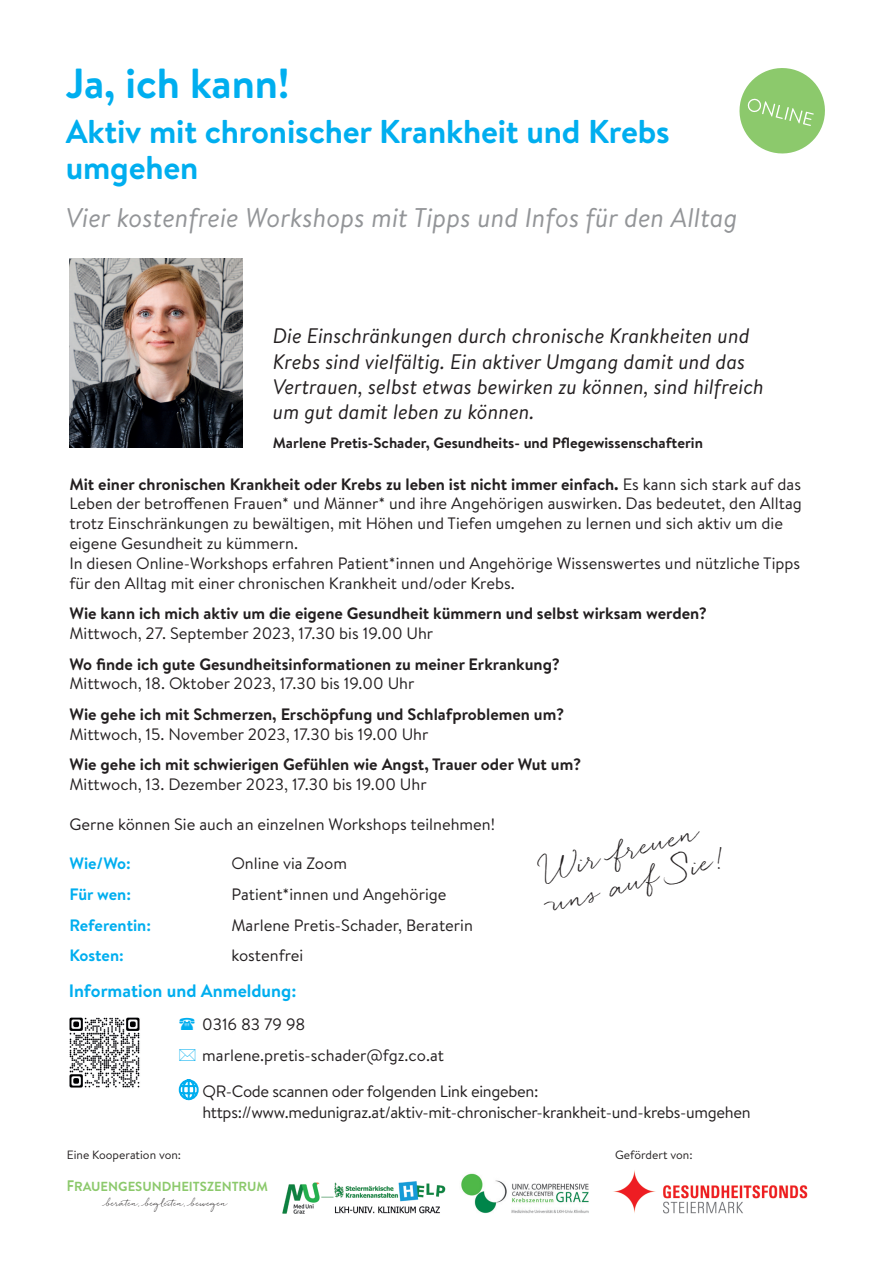
<style>
.page{position:relative;width:893px;height:1263px;background:#fff}
.page>*{position:absolute;margin:0;border:0;box-sizing:border-box;transform-origin:0 0}
.t1{font:700 42px "Brandon Text";color:#00aeef}
.t2{font:700 33px "Brandon Text";letter-spacing:-.005em;color:#00aeef}
.t3{font:italic 27px "Brandon Text";color:#939598}
.t4{font:27px/32.4px "Quickpen";color:#231f20}
.t5{font:italic 21px/25.2px "Brandon Text";color:#231f20}
.t6{font:700 18px "Brandon Text";color:#00aeef}
.t7{font:16.5px/19.8px "Brandon Text";color:#231f20;text-align:justify}
.t8{font:700 16.5px "Brandon Text";color:#231f20}
.t9{font:16.5px "Brandon Text";letter-spacing:-.02em;color:#231f20}
.t10{font:700 16.5px "Brandon Text";color:#00aeef}
.t11{font:700 15px "Brandon Text";color:#231f20}
.t12{font:700 13.2px "Brandon Text";color:#8cc96c}
.t13{font:12px "Brandon Text";color:#231f20}
.t14{font:8.7px "Quickpen";color:#231f20}
.s1{font-weight:700}
.s2{font-size:15.3px}
</style>
<div class="page">
<img style="left:613px;top:1170px;width:195px;height:43px">
<img style="left:282px;top:1181px;width:164px;height:33px">
<img style="left:461px;top:1173px;width:128px;height:41px">
<img style="left:69px;top:258px;width:173px;height:190px">
<svg style="left:178px;top:1079px;width:21px;height:22px"></svg>
<img style="left:69px;top:1017px;width:71px;height:71px">
<svg style="left:739px;top:68px;width:86px;height:86px"></svg>
<p class="t1" style="left:66px;top:54px;width:225px">Ja, ich kann!</p>
<p class="t2" style="left:66px;top:109px;width:606px">Aktiv mit chronischer Krankheit und Krebs</p>
<p class="t2" style="left:66px;top:145px;width:134px">umgehen</p>
<p class="t3" style="left:66px;top:199px;width:673px">Vier kostenfreie Workshops mit Tipps und Infos für den Alltag</p>
<p class="t5" style="left:273px;top:323px;width:478px">Die Einschränkungen durch chronische Krankheiten und<br>Krebs sind vielfältig. Ein aktiver Umgang damit und das</p>
<p class="t5" style="left:273px;top:373px;width:492px">Vertrauen, selbst etwas bewirken zu können, sind hilfreich um gut damit leben zu können.</p>
<p class="t11" style="left:273px;top:432px;width:431px">Marlene Pretis-Schader, Gesundheits- und Pflegewissenschafterin</p>
<p class="t7" style="left:69px;top:473px;width:734px"><span class="s1">Mit einer chronischen Krankheit oder Krebs zu leben ist nicht immer einfach.</span> Es kann sich stark auf das Leben der betroffenen Frauen* und Männer* und ihre Angehörigen auswirken. Das bedeutet, den Alltag trotz Einschränkungen zu bewältigen, mit Höhen und Tiefen umgehen zu lernen und sich aktiv um die</p>
<p class="t7" style="left:69px;top:533px;width:230px">eigene Gesundheit zu kümmern.</p>
<p class="t7" style="left:69px;top:553px;width:732px">In diesen Online-Workshops erfahren Patient*innen und Angehörige Wissenswertes und nützliche Tipps</p>
<p class="t7" style="left:69px;top:572px;width:447px">für den Alltag mit einer chronischen Krankheit und/oder Krebs.</p>
<p class="t8" style="left:69px;top:602px;width:639px">Wie kann ich mich aktiv um die eigene Gesundheit kümmern und selbst wirksam werden?</p>
<p class="t7" style="left:69px;top:623px;width:365px">Mittwoch, 27. September 2023, 17.30 bis 19.00 Uhr</p>
<p class="t8" style="left:69px;top:652px;width:492px">Wo finde ich gute Gesundheitsinformationen zu meiner Erkrankung?</p>
<p class="t7" style="left:69px;top:673px;width:346px">Mittwoch, 18. Oktober 2023, 17.30 bis 19.00 Uhr</p>
<p class="t8" style="left:69px;top:703px;width:496px">Wie gehe ich mit Schmerzen, Erschöpfung und Schlafproblemen um?</p>
<p class="t7" style="left:69px;top:724px;width:361px">Mittwoch, 15. November 2023, 17.30 bis 19.00 Uhr</p>
<p class="t8" style="left:69px;top:753px;width:513px">Wie gehe ich mit schwierigen Gefühlen wie Angst, Trauer oder Wut um?</p>
<p class="t7" style="left:69px;top:774px;width:359px">Mittwoch, 13. Dezember 2023, 17.30 bis 19.00 Uhr</p>
<p class="t7" style="left:69px;top:814px;width:427px">Gerne können Sie auch an einzelnen Workshops teilnehmen!</p>
<p class="t10" style="left:69px;top:852px;width:63px">Wie/Wo:</p>
<p class="t7" style="left:231px;top:853px;width:117px">Online via Zoom</p>
<p class="t10" style="left:70px;top:883px;width:63px">Für wen:</p>
<p class="t7" style="left:231px;top:884px;width:217px">Patient*innen und Angehörige</p>
<p class="t10" style="left:69px;top:913px;width:83px">Referentin:</p>
<p class="t7" style="left:231px;top:914px;width:243px">Marlene Pretis-Schader, Beraterin</p>
<p class="t10" style="left:69px;top:944px;width:56px">Kosten:</p>
<p class="t7" style="left:231px;top:945px;width:74px">kostenfrei</p>
<p class="t4" style="left:538px;top:857px;width:182px;rotate:-15deg">Wir freuen uns auf Sie!</p>
<p class="t6" style="left:69px;top:978px;width:229px">Information und Anmeldung:</p>
<p class="t7" style="left:202px;top:1014px;width:105px">0316 83 79 98</p>
<p class="t7" style="left:202px;top:1044px;width:243px">marlene.pretis-schader@fgz.co.at</p>
<p class="t9" style="left:202px;top:1080px;width:338px">QR-Code scannen oder folgenden Link eingeben:</p>
<p class="t9" style="left:202px;top:1101px;width:550px">https://www.medunigraz.at/aktiv-mit-chronischer-krankheit-und-krebs-umgehen</p>
<p class="t13" style="left:67px;top:1146px;width:116px">Eine Kooperation von:</p>
<p class="t13" style="left:615px;top:1146px;width:79px">Gefördert von:</p>
<p class="t12" style="left:67px;top:1177px;width:203px"><span class="s2">F</span>RAUENGESUNDHEITSZENTRUM</p>
<p class="t14" style="left:105px;top:1198px;width:124px">beraten, begleiten, bewegen</p>
</div>
